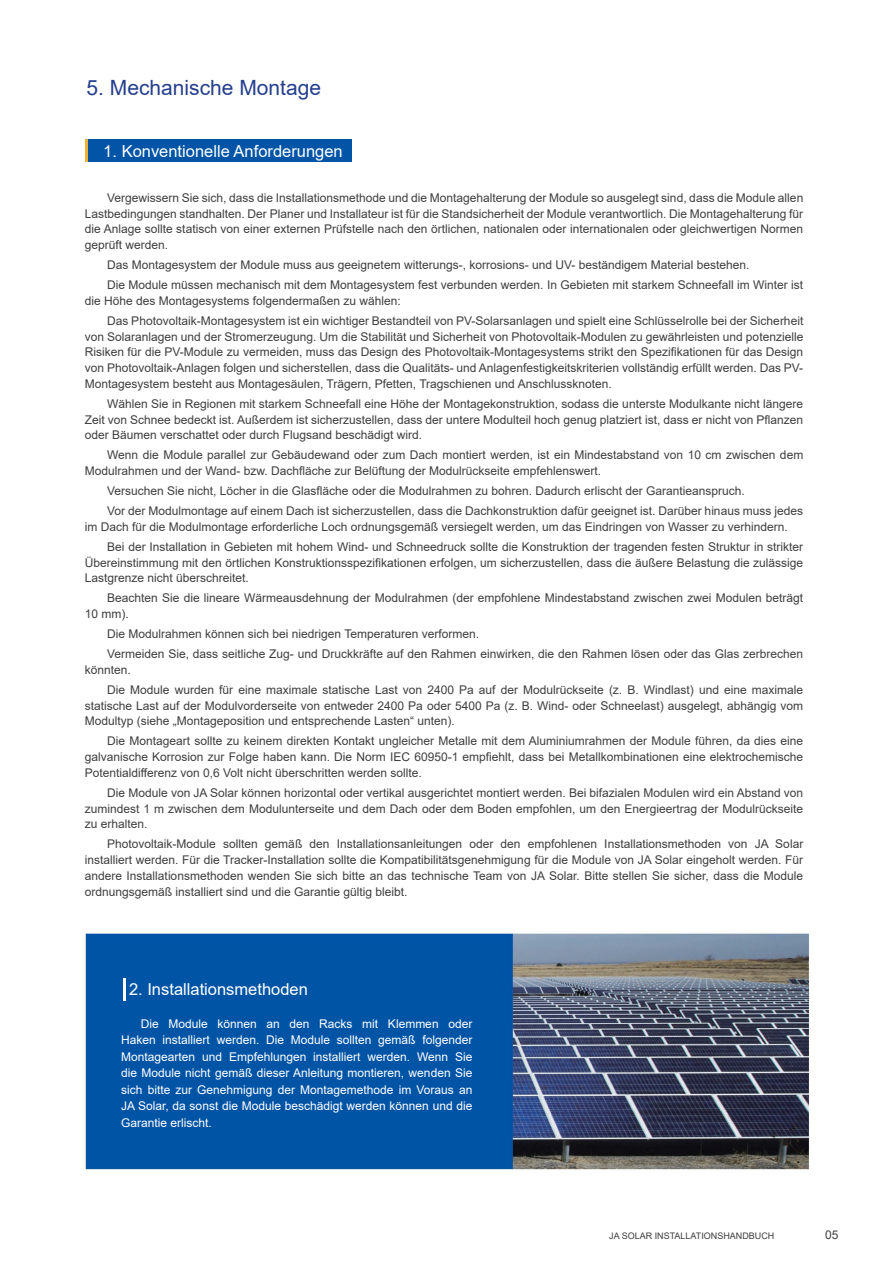
<style>
.page{position:relative;width:893px;height:1263px;background:#fff}
.page>*{position:absolute;margin:0;border:0;box-sizing:border-box;transform-origin:0 0}
.t1{font:21px "Arial";color:#253f8e}
.t2{font:16.5px "Arial";color:#fff}
.t3{font:12px/15.8px "Arial";color:#3e3e3f;text-align:justify}
.t4{font:12px/16.5px "Arial";color:#fff;text-align:justify}
.t5{font:9px "Arial";color:#3e3e3f}
</style>
<div class="page">
<img style="left:85px;top:933px;width:725px;height:237px">
<div style="left:107px;top:965px;width:373px;height:172px;background:#0054a6"></div>
<svg style="left:85px;top:139px;width:4px;height:23px"></svg>
<div style="left:89px;top:139px;width:263px;height:23px;background:#0154a6"></div>
<hr style="left:123px;top:978px;width:3px;height:23px;background:#fff">
<p class="t1" style="left:87px;top:73px;width:236px">5. Mechanische Montage</p>
<p class="t2" style="left:103px;top:139px;width:241px">1. Konventionelle Anforderungen</p>
<p class="t3" style="left:85px;top:190px;width:720px;text-indent:23px">Vergewissern Sie sich, dass die Installationsmethode und die Montagehalterung der Module so ausgelegt sind, dass die Module allen Lastbedingungen standhalten. Der Planer und Installateur ist für die Standsicherheit der Module verantwortlich. Die Montagehalterung für die Anlage sollte statisch von einer externen Prüfstelle nach den örtlichen, nationalen oder internationalen oder gleichwertigen Normen geprüft werden.</p>
<p class="t3" style="left:107px;top:257px;width:644px">Das Montagesystem der Module muss aus geeignetem witterungs-, korrosions- und UV- beständigem Material bestehen.</p>
<p class="t3" style="left:85px;top:277px;width:720px;text-indent:23px">Die Module müssen mechanisch mit dem Montagesystem fest verbunden werden. In Gebieten mit starkem Schneefall im Winter ist die Höhe des Montagesystems folgendermaßen zu wählen:</p>
<p class="t3" style="left:85px;top:313px;width:720px;text-indent:23px">Das Photovoltaik-Montagesystem ist ein wichtiger Bestandteil von PV-Solarsanlagen und spielt eine Schlüsselrolle bei der Sicherheit von Solaranlagen und der Stromerzeugung. Um die Stabilität und Sicherheit von Photovoltaik-Modulen zu gewährleisten und potenzielle Risiken für die PV-Module zu vermeiden, muss das Design des Photovoltaik-Montagesystems strikt den Spezifikationen für das Design von Photovoltaik-Anlagen folgen und sicherstellen, dass die Qualitäts- und Anlagenfestigkeitskriterien vollständig erfüllt werden. Das PV-Montagesystem besteht aus Montagesäulen, Trägern, Pfetten, Tragschienen und Anschlussknoten.</p>
<p class="t3" style="left:85px;top:396px;width:720px;text-indent:23px">Wählen Sie in Regionen mit starkem Schneefall eine Höhe der Montagekonstruktion, sodass die unterste Modulkante nicht längere Zeit von Schnee bedeckt ist. Außerdem ist sicherzustellen, dass der untere Modulteil hoch genug platziert ist, dass er nicht von Pflanzen oder Bäumen verschattet oder durch Flugsand beschädigt wird.</p>
<p class="t3" style="left:85px;top:447px;width:720px;text-indent:23px">Wenn die Module parallel zur Gebäudewand oder zum Dach montiert werden, ist ein Mindestabstand von 10 cm zwischen dem<br>Modulrahmen und der Wand- bzw. Dachfläche zur Belüftung der Modulrückseite empfehlenswert.</p>
<p class="t3" style="left:107px;top:483px;width:639px">Versuchen Sie nicht, Löcher in die Glasfläche oder die Modulrahmen zu bohren. Dadurch erlischt der Garantieanspruch.</p>
<p class="t3" style="left:85px;top:503px;width:720px;text-indent:23px">Vor der Modulmontage auf einem Dach ist sicherzustellen, dass die Dachkonstruktion dafür geeignet ist. Darüber hinaus muss jedes im Dach für die Modulmontage erforderliche Loch ordnungsgemäß versiegelt werden, um das Eindringen von Wasser zu verhindern.</p>
<p class="t3" style="left:85px;top:539px;width:720px;text-indent:23px">Bei der Installation in Gebieten mit hohem Wind- und Schneedruck sollte die Konstruktion der tragenden festen Struktur in strikter Übereinstimmung mit den örtlichen Konstruktionsspezifikationen erfolgen, um sicherzustellen, dass die äußere Belastung die zulässige Lastgrenze nicht überschreitet.</p>
<p class="t3" style="left:85px;top:590px;width:720px;text-indent:23px">Beachten Sie die lineare Wärmeausdehnung der Modulrahmen (der empfohlene Mindestabstand zwischen zwei Modulen beträgt<br>10 mm).</p>
<p class="t3" style="left:107px;top:626px;width:373px">Die Modulrahmen können sich bei niedrigen Temperaturen verformen.</p>
<p class="t3" style="left:85px;top:646px;width:720px;text-indent:23px">Vermeiden Sie, dass seitliche Zug- und Druckkräfte auf den Rahmen einwirken, die den Rahmen lösen oder das Glas zerbrechen könnten.</p>
<p class="t3" style="left:85px;top:682px;width:720px;text-indent:23px">Die Module wurden für eine maximale statische Last von 2400 Pa auf der Modulrückseite (z. B. Windlast) und eine maximale statische Last auf der Modulvorderseite von entweder 2400 Pa oder 5400 Pa (z. B. Wind- oder Schneelast) ausgelegt, abhängig vom Modultyp (siehe „Montageposition und entsprechende Lasten“ unten).</p>
<p class="t3" style="left:85px;top:733px;width:720px;text-indent:23px">Die Montageart sollte zu keinem direkten Kontakt ungleicher Metalle mit dem Aluminiumrahmen der Module führen, da dies eine galvanische Korrosion zur Folge haben kann. Die Norm IEC 60950-1 empfiehlt, dass bei Metallkombinationen eine elektrochemische Potentialdifferenz von 0,6 Volt nicht überschritten werden sollte.</p>
<p class="t3" style="left:85px;top:785px;width:720px;text-indent:23px">Die Module von JA Solar können horizontal oder vertikal ausgerichtet montiert werden. Bei bifazialen Modulen wird ein Abstand von zumindest 1 m zwischen dem Modulunterseite und dem Dach oder dem Boden empfohlen, um den Energieertrag der Modulrückseite zu erhalten.</p>
<p class="t3" style="left:85px;top:836px;width:720px;text-indent:23px">Photovoltaik-Module sollten gemäß den Installationsanleitungen oder den empfohlenen Installationsmethoden von JA Solar installiert werden. Für die Tracker-Installation sollte die Kompatibilitätsgenehmigung für die Module von JA Solar eingeholt werden. Für andere Installationsmethoden wenden Sie sich bitte an das technische Team von JA Solar. Bitte stellen Sie sicher, dass die Module ordnungsgemäß installiert sind und die Garantie gültig bleibt.</p>
<p class="t2" style="left:129px;top:978px;width:180px">2. Installationsmethoden</p>
<p class="t4" style="left:121px;top:1015px;width:353px;text-indent:20px">Die Module können an den Racks mit Klemmen oder Haken installiert werden. Die Module sollten gemäß folgender Montagearten und Empfehlungen installiert werden. Wenn Sie die Module nicht gemäß dieser Anleitung montieren, wenden Sie sich bitte zur Genehmigung der Montagemethode im Voraus an JA Solar, da sonst die Module beschädigt werden können und die Garantie erlischt.</p>
<p class="t5" style="left:609px;top:1230px;width:167px">JA SOLAR INSTALLATIONSHANDBUCH</p>
<p class="t3" style="left:825px;top:1227px;width:15px">05</p>
</div>
